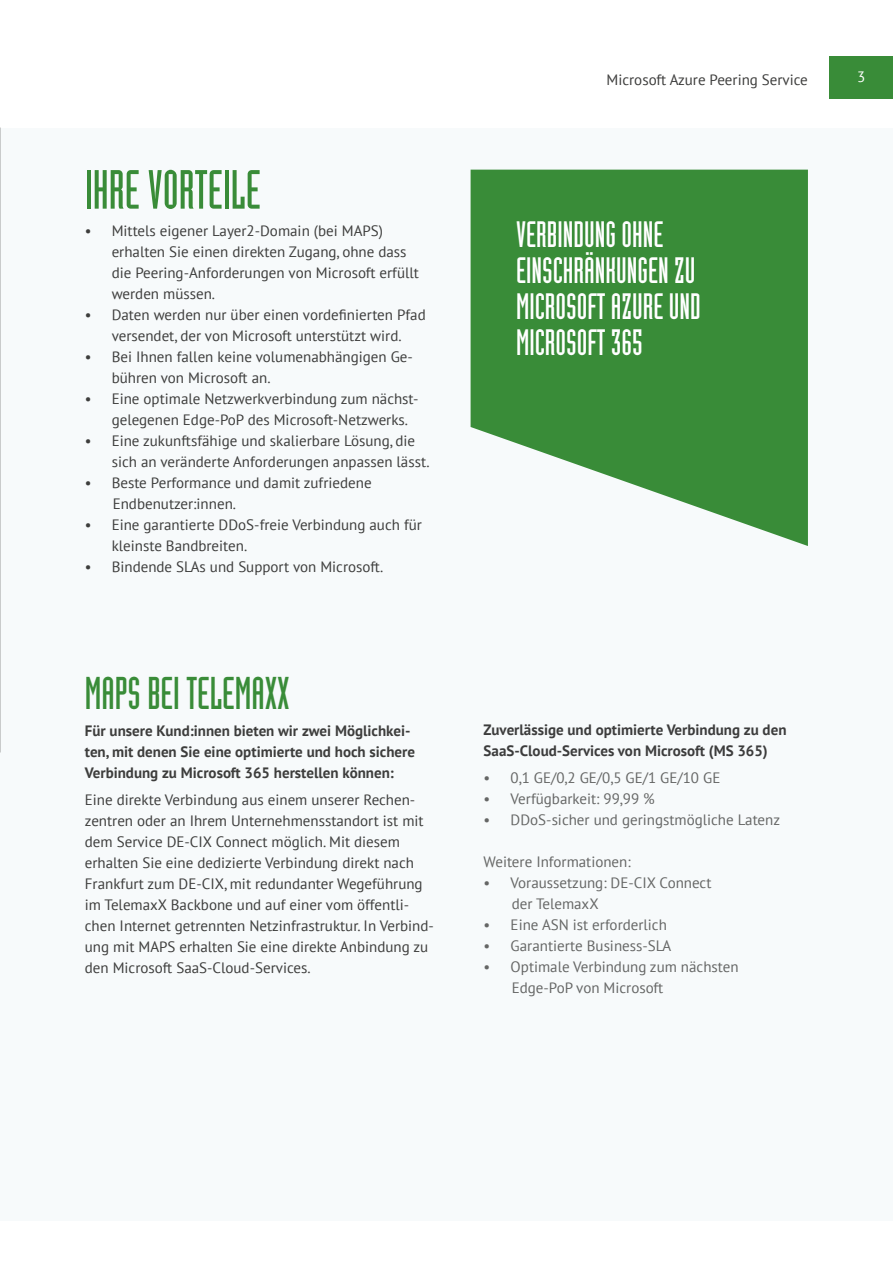
<style>
.page{position:relative;width:893px;height:1263px;background:#fff}
.page>*{position:absolute;margin:0;border:0;box-sizing:border-box;transform-origin:0 0}
.Überschrift_1_-_positiv{font:54px "Industria LT Pro Solid";color:#398c38}
.Übereschrift_6_-_positiv{font:45px "Industria LT Pro Solid";color:#398c38}
.Überschrift_1_-_negativ{font:36px "Industria LT Pro Solid";color:#fff}
.Fließtext{font:15px/21px "PT Sans";color:#3d3d3c}
.t1{font:15px "PT Sans";color:#656665}
.Übereschrift_6_-_positiv-2{font:700 15px/21px "PT Sans";color:#3d3d3c}
.t2{font:700 15px/21px "PT Sans";color:#3c3c3c}
.t3{font:15px "PT Sans";color:#fff}
</style>
<div class="page">
<div style="left:0;top:128px;width:893px;height:1092px;background:#f7fafb"></div>
<img style="left:0;top:128px;width:1px;height:625px">
<svg style="left:471px;top:170px;width:337px;height:376px;fill:#398c38"></svg>
<div style="left:829px;top:56px;width:64px;height:42px;background:#398c38"></div>
<p class="Überschrift_1_-_positiv" style="left:85px;top:160px;width:177px">IHRE VORTEILE</p>
<p class="Fließtext" style="left:112px;top:220px;width:309px;text-indent:-27px">• Mittels eigener Layer2-Domain (bei MAPS) erhalten Sie einen direkten Zugang, ohne dass die Peering-Anforderungen von Microsoft erfüllt werden müssen.</p>
<p class="Fließtext" style="left:85px;top:304px;width:343px;text-align:center">• Daten werden nur über einen vordefinierten Pfad versendet, der von Microsoft unterstützt wird.</p>
<p class="Fließtext" style="left:112px;top:346px;width:303px;text-indent:-27px">• Bei Ihnen fallen keine volumenabhängigen Ge&shy;bühren von Microsoft an.</p>
<p class="Fließtext" style="left:112px;top:388px;width:308px;text-indent:-27px">• Eine optimale Netzwerkverbindung zum nächst&shy;gelegenen Edge-PoP des Microsoft-Netzwerks.</p>
<p class="Fließtext" style="left:112px;top:430px;width:319px;text-indent:-27px">• Eine zukunftsfähige und skalierbare Lösung, die sich an veränderte Anforderungen anpassen lässt.</p>
<p class="Fließtext" style="left:85px;top:472px;width:288px">• Beste Performance und damit zufriedene</p>
<p class="Fließtext" style="left:113px;top:493px;width:125px">Endbenutzer:innen.</p>
<p class="Fließtext" style="left:112px;top:514px;width:312px;text-indent:-27px">• Eine garantierte DDoS-freie Verbindung auch für kleinste Bandbreiten.</p>
<p class="Fließtext" style="left:85px;top:556px;width:300px">• Bindende SLAs und Support von Microsoft.</p>
<p class="Übereschrift_6_-_positiv" style="left:85px;top:668px;width:206px">MAPS BEI TELEMAXX</p>
<p class="Übereschrift_6_-_positiv-2" style="left:85px;top:719px;width:332px">Für unsere Kund:innen bieten wir zwei Möglichkei&shy;ten, mit denen Sie eine optimierte und hoch sichere<br>Verbindung zu Microsoft 365 herstellen können:</p>
<p class="Fließtext" style="left:85px;top:788px;width:351px">Eine direkte Verbindung aus einem unserer Rechen&shy;zentren oder an Ihrem Unternehmensstandort ist mit dem Service DE-CIX Connect möglich. Mit diesem erhalten Sie eine dedizierte Verbindung direkt nach Frankfurt zum DE-CIX, mit redundanter Wegeführung im TelemaxX Backbone und auf einer vom öffentli&shy;chen Internet getrennten Netzinfrastruktur. In Verbind&shy;ung mit MAPS erhalten Sie eine direkte Anbindung zu den Microsoft SaaS-Cloud-Services.</p>
<p class="Fließtext" style="left:607px;top:69px;width:203px">Microsoft Azure Peering Service</p>
<p class="t3" style="left:857px;top:67px;width:10px">3</p>
<p class="Überschrift_1_-_negativ" style="left:516px;top:214px;width:149px">VERBINDUNG OHNE</p>
<p class="Überschrift_1_-_negativ" style="left:516px;top:250px;width:181px">EINSCHRÄNKUNGEN ZU</p>
<p class="Überschrift_1_-_negativ" style="left:516px;top:286px;width:186px">MICROSOFT AZURE UND</p>
<p class="Überschrift_1_-_negativ" style="left:516px;top:322px;width:128px">MICROSOFT 365</p>
<p class="t2" style="left:484px;top:719px;width:304px">Zuverlässige und optimierte Verbindung zu den<br>SaaS-Cloud-Services von Microsoft (MS 365)</p>
<p class="t1" style="left:484px;top:768px;width:238px">• 0,1 GE/0,2 GE/0,5 GE/1 GE/10 GE</p>
<p class="t1" style="left:484px;top:789px;width:173px">• Verfügbarkeit: 99,99 %</p>
<p class="t1" style="left:484px;top:810px;width:298px">• DDoS-sicher und geringstmögliche Latenz</p>
<p class="t1" style="left:484px;top:852px;width:149px">Weitere Informationen:</p>
<p class="t1" style="left:484px;top:873px;width:229px">• Voraussetzung: DE-CIX Connect</p>
<p class="t1" style="left:512px;top:894px;width:88px">der TelemaxX</p>
<p class="t1" style="left:484px;top:915px;width:185px">• Eine ASN ist erforderlich</p>
<p class="t1" style="left:484px;top:936px;width:189px">• Garantierte Business-SLA</p>
<p class="t1" style="left:484px;top:957px;width:256px">• Optimale Verbindung zum nächsten</p>
<p class="t1" style="left:512px;top:978px;width:153px">Edge-PoP von Microsoft</p>
</div>
